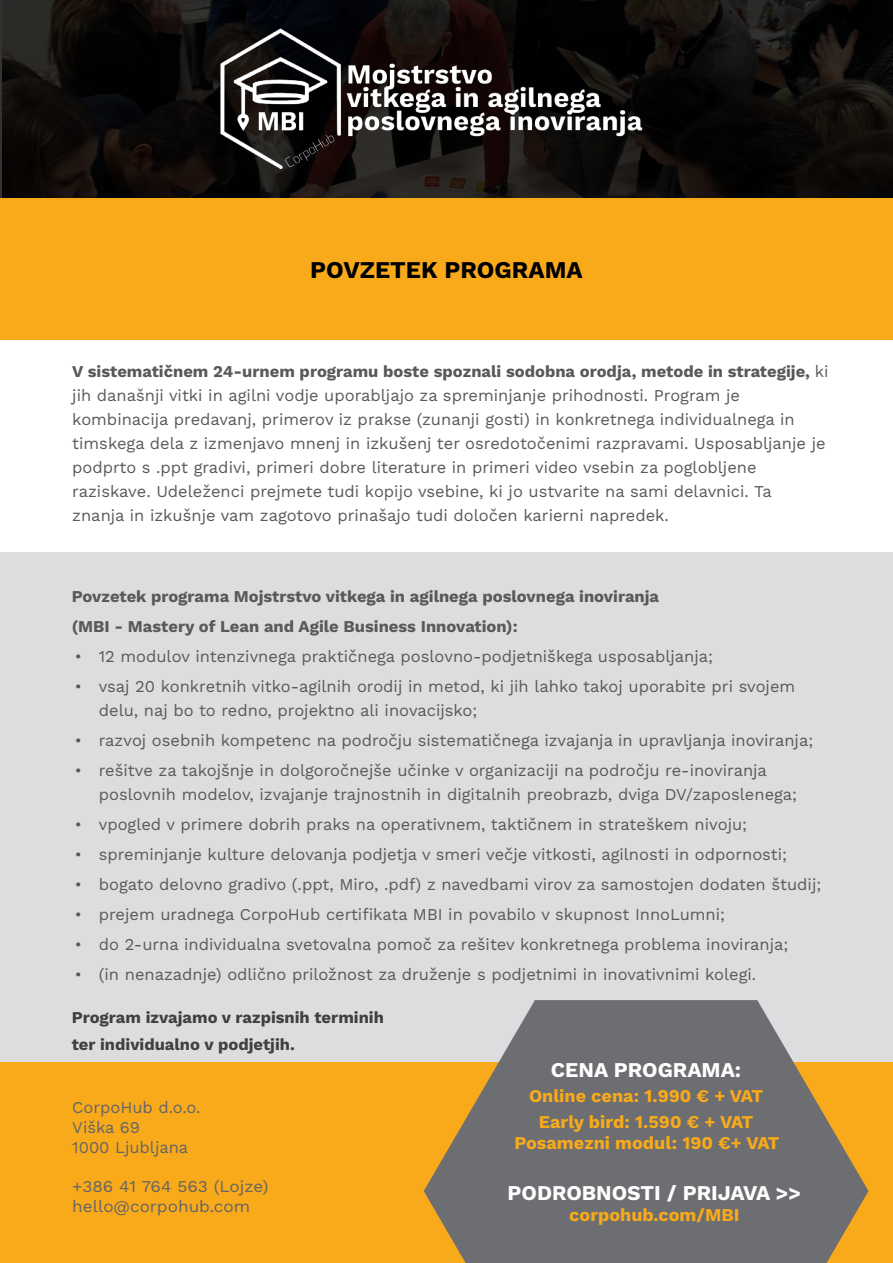
<style>
.page{position:relative;width:893px;height:1263px;background:#fff}
.page>*{position:absolute;margin:0;border:0;box-sizing:border-box;transform-origin:0 0}
.t1{font:700 24px "Work Sans";color:#000}
.t2{font:700 21px "Work Sans";color:#fff}
.t3{font:700 18px/25.2px "Work Sans";color:#f8aa1b;text-align:center}
.t4{font:16.5px/24px "Work Sans";color:#58595b}
.t5{font:700 16.5px/30px "Work Sans";color:#58595b}
.t6{font:700 16.5px/27px "Work Sans";color:#404040}
.t7{font:16.5px/19.8px "Work Sans";color:#636466;scale:1.04 1}
.t8{font:16.5px/19.8px "Work Sans";color:#636466}
.s1{font-weight:700}
</style>
<div class="page">
<div style="left:0;top:0;width:893px;height:198px;background:#000;opacity:.8"></div>
<div style="left:1px;top:553px;width:892px;height:509px;background:#dcddde"></div>
<div style="left:0;top:198px;width:893px;height:142px;background:#f8aa1b"></div>
<div style="left:0;top:1062px;width:893px;height:201px;background:#f8aa1b"></div>
<svg style="left:424px;top:1000px;width:444px;height:263px;fill:#6d6e71"></svg>
<img style="left:206px;top:17px;width:456px;height:159px">
<h1 class="t1" style="left:310px;top:257px;width:274px">POVZETEK PROGRAMA</h1>
<p class="t4" style="left:72px;top:359px;width:758px"><span class="s1">V sistematičnem 24-urnem programu boste spoznali sodobna orodja, metode in strategije,</span> ki jih današnji vitki in agilni vodje uporabljajo za spreminjanje prihodnosti. Program je kombinacija predavanj, primerov iz prakse (zunanji gosti) in konkretnega individualnega in timskega dela z izmenjavo mnenj in izkušenj ter osredotočenimi razpravami. Usposabljanje je podprto s .ppt gradivi, primeri dobre literature in primeri video vsebin za poglobljene raziskave. Udeleženci prejmete tudi kopijo vsebine, ki jo ustvarite na sami delavnici. Ta<br>znanja in izkušnje vam zagotovo prinašajo tudi določen karierni napredek.</p>
<p class="t5" style="left:72px;top:581px;width:589px">Povzetek programa Mojstrstvo vitkega in agilnega poslovnega inoviranja (MBI - Mastery of Lean and Agile Business Innovation):</p>
<p class="t4" style="left:75px;top:644px;width:640px">• 12 modulov intenzivnega praktičnega poslovno-podjetniškega usposabljanja;</p>
<p class="t4" style="left:99px;top:674px;width:698px;text-indent:-24px">• vsaj 20 konkretnih vitko-agilnih orodij in metod, ki jih lahko takoj uporabite pri svojem delu, naj bo to redno, projektno ali inovacijsko;</p>
<p class="t4" style="left:75px;top:728px;width:740px">• razvoj osebnih kompetenc na področju sistematičnega izvajanja in upravljanja inoviranja;</p>
<p class="t4" style="left:99px;top:758px;width:700px;text-indent:-24px">• rešitve za takojšnje in dolgoročnejše učinke v organizaciji na področju re-inoviranja poslovnih modelov, izvajanje trajnostnih in digitalnih preobrazb, dviga DV/zaposlenega;</p>
<p class="t4" style="left:75px;top:812px;width:674px">• vpogled v primere dobrih praks na operativnem, taktičnem in strateškem nivoju;</p>
<p class="t4" style="left:75px;top:842px;width:714px">• spreminjanje kulture delovanja podjetja v smeri večje vitkosti, agilnosti in odpornosti;</p>
<p class="t4" style="left:75px;top:872px;width:748px">• bogato delovno gradivo (.ppt, Miro, .pdf) z navedbami virov za samostojen dodaten študij;</p>
<p class="t4" style="left:75px;top:902px;width:652px">• prejem uradnega CorpoHub certifikata MBI in povabilo v skupnost InnoLumni;</p>
<p class="t4" style="left:75px;top:932px;width:715px">• do 2-urna individualna svetovalna pomoč za rešitev konkretnega problema inoviranja;</p>
<p class="t4" style="left:75px;top:962px;width:683px">• (in nenazadnje) odlično priložnost za druženje s podjetnimi in inovativnimi kolegi.</p>
<p class="t6" style="left:72px;top:1003px;width:314px">Program izvajamo v razpisnih terminih ter individualno v podjetjih.</p>
<p class="t8" style="left:72px;top:1097px;width:130px">CorpoHub d.o.o.<br>Viška 69<br>1000 Ljubljana</p>
<p class="t7" style="left:72px;top:1177px;width:190px">+386 41 764 563 (Lojze) hello@corpohub.com</p>
<p class="t2" style="left:551px;top:1058px;width:192px">CENA PROGRAMA:</p>
<p class="t3" style="left:529px;top:1084px;width:236px">Online cena: 1.990 € + VAT<br>Early bird: 1.590 € + VAT</p>
<p class="t3" style="left:514px;top:1130px;width:267px">Posamezni modul: 190 €+ VAT</p>
<p class="t2" style="left:507px;top:1181px;width:295px">PODROBNOSTI / PRIJAVA &gt;&gt;</p>
<p class="t3" style="left:569px;top:1202px;width:172px">corpohub.com/MBI</p>
</div>
